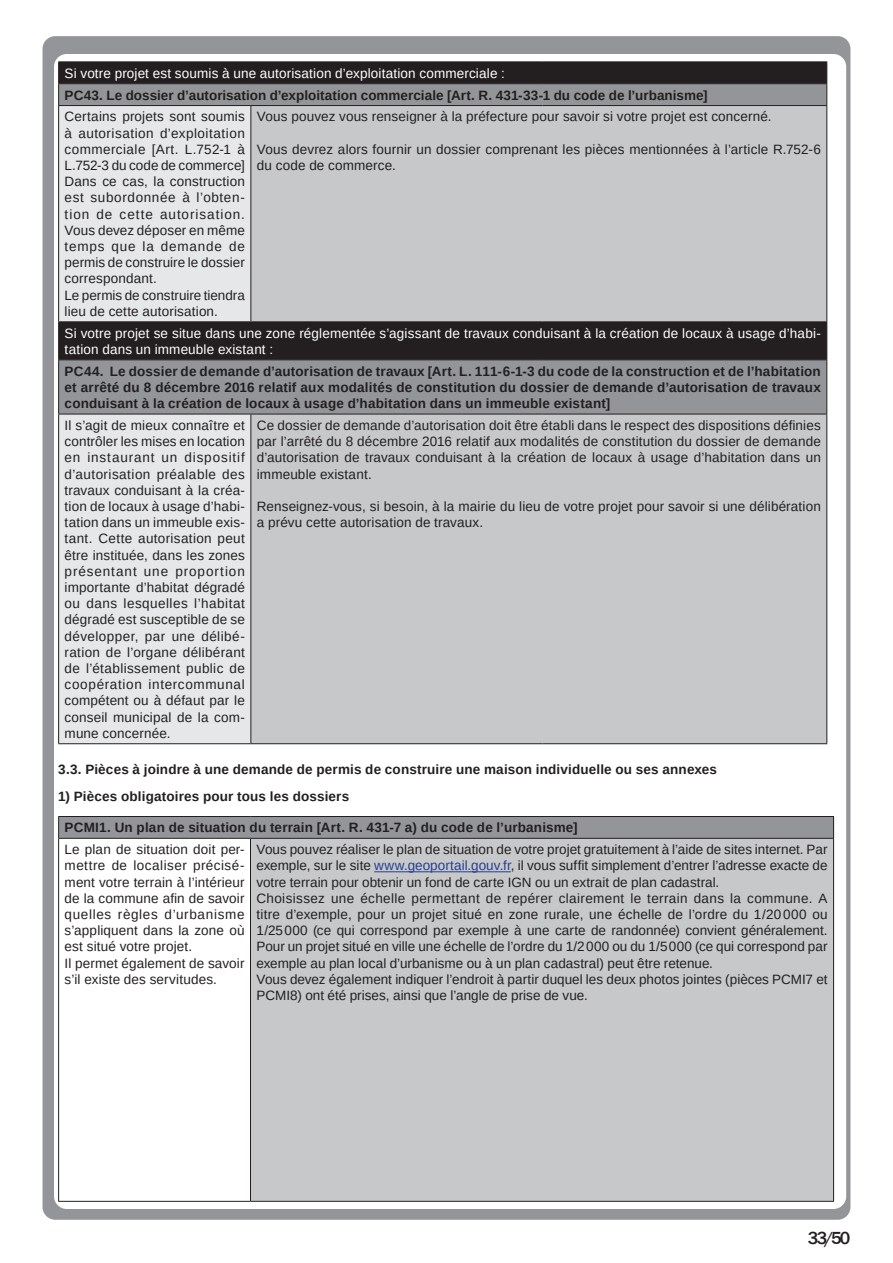
<style>
.page{position:relative;width:893px;height:1263px;background:#fff}
.page>*{position:absolute;margin:0;border:0;box-sizing:border-box;transform-origin:0 0}
.t1{font:500 18px "Franklin Gothic";color:#231f20}
.texte{font:13.5px/16.2px "Liberation Sans";letter-spacing:.01em;color:#231f20;text-align:justify}
.texte-2{font:700 13.5px/16.2px "Liberation Sans";letter-spacing:.015em;color:#231f20;text-align:justify}
.texte-3{font:13.5px/16.2px "Liberation Sans";letter-spacing:.01em;color:#fff}
.titre_2{font:700 13.5px "Liberation Sans";letter-spacing:.005em;color:#231f20}
.t2{font:700 13.5px "Liberation Sans";letter-spacing:.01em;color:#231f20}
.s1{color:#253f8e}
</style>
<div class="page">
<div style="left:43px;top:36px;width:807px;height:1184px;background:#939598;border-radius:13px"></div>
<div style="left:54px;top:54px;width:792px;height:1155px;background:#fff;border-radius:13px"></div>
<div style="left:59px;top:63px;width:767px;height:20px;background:#231f20"></div>
<div style="left:59px;top:84px;width:767px;height:21px;background:#939598"></div>
<svg style="left:59px;top:106px;width:192px;height:637px;background:#d3d3d5"></svg>
<svg style="left:251px;top:106px;width:575px;height:637px;background:#b8b9bb"></svg>
<svg style="left:826px;top:63px;width:1px;height:42px"></svg>
<hr style="left:826px;top:106px;width:1px;height:215px;background:#231f20">
<hr style="left:826px;top:322px;width:1px;height:37px;background:#231f20">
<hr style="left:826px;top:360px;width:1px;height:54px;background:#231f20">
<hr style="left:826px;top:414px;width:1px;height:329px;background:#231f20">
<hr style="left:251px;top:105px;width:291px;height:1px;background:#231f20">
<hr style="left:542px;top:105px;width:285px;height:1px;background:#231f20">
<hr style="left:251px;top:321px;width:291px;height:1px;background:#231f20">
<hr style="left:542px;top:321px;width:285px;height:1px;background:#231f20">
<hr style="left:251px;top:414px;width:291px;height:1px;background:#231f20">
<hr style="left:542px;top:414px;width:285px;height:1px;background:#231f20">
<hr style="left:251px;top:743px;width:291px;height:1px;background:#231f20">
<hr style="left:542px;top:743px;width:285px;height:1px;background:#231f20">
<hr style="left:58px;top:62px;width:193px;height:1px;background:#231f20">
<hr style="left:251px;top:62px;width:291px;height:1px;background:#231f20">
<hr style="left:542px;top:62px;width:285px;height:1px;background:#231f20">
<hr style="left:58px;top:83px;width:193px;height:1px;background:#231f20">
<hr style="left:251px;top:83px;width:291px;height:1px;background:#231f20">
<hr style="left:542px;top:83px;width:285px;height:1px;background:#231f20">
<hr style="left:58px;top:105px;width:193px;height:1px;background:#231f20">
<hr style="left:58px;top:321px;width:193px;height:1px;background:#231f20">
<hr style="left:58px;top:359px;width:193px;height:1px;background:#231f20">
<hr style="left:251px;top:359px;width:291px;height:1px;background:#231f20">
<hr style="left:542px;top:359px;width:285px;height:1px;background:#231f20">
<hr style="left:58px;top:414px;width:193px;height:1px;background:#231f20">
<hr style="left:58px;top:743px;width:193px;height:1px;background:#231f20">
<svg style="left:58px;top:62px;width:1px;height:43px"></svg>
<hr style="left:58px;top:106px;width:1px;height:215px;background:#231f20">
<hr style="left:250px;top:106px;width:1px;height:215px;background:#231f20">
<hr style="left:58px;top:322px;width:1px;height:37px;background:#231f20">
<hr style="left:58px;top:360px;width:1px;height:54px;background:#231f20">
<hr style="left:58px;top:414px;width:1px;height:329px;background:#231f20">
<hr style="left:250px;top:414px;width:1px;height:329px;background:#231f20">
<div style="left:59px;top:816px;width:775px;height:22px;background:#939598"></div>
<div style="left:250px;top:838px;width:584px;height:363px;background:#c7c8ca"></div>
<hr style="left:58px;top:839px;width:1px;height:362px;background:#231f20">
<hr style="left:250px;top:838px;width:584px;height:1px;background:#231f20">
<hr style="left:250px;top:839px;width:1px;height:362px;background:#231f20">
<hr style="left:833px;top:839px;width:1px;height:362px;background:#231f20">
<hr style="left:58px;top:1201px;width:192px;height:1px;background:#231f20">
<hr style="left:250px;top:1201px;width:584px;height:1px;background:#231f20">
<hr style="left:58px;top:816px;width:192px;height:1px;background:#231f20">
<svg style="left:58px;top:817px;width:1px;height:21px"></svg>
<hr style="left:250px;top:816px;width:584px;height:1px;background:#231f20">
<svg style="left:833px;top:817px;width:1px;height:21px"></svg>
<hr style="left:58px;top:838px;width:192px;height:1px;background:#231f20">
<hr style="left:374px;top:871px;width:137px;height:1px;background:#253f8e">
<p class="texte-3" style="left:65px;top:65px;width:442px">Si votre projet est soumis à une autorisation d’exploitation commerciale :</p>
<p class="titre_2" style="left:65px;top:86px;width:644px">PC43. Le dossier d’autorisation d’exploitation commerciale [Art. R. 431-33-1 du code de l’urbanisme]</p>
<p class="texte" style="left:65px;top:109px;width:182px">Certains projets sont soumis à autorisation d’exploitation commerciale [Art. L.752-1 à L.752-3 du code de commerce] Dans ce cas, la construction est subordonnée à l’obten&shy;tion de cette autorisation.<br>Vous devez déposer en même temps que la demande de permis de construire le dossier correspondant.</p>
<p class="texte" style="left:65px;top:287px;width:182px">Le permis de construire tiendra lieu de cette autorisation.</p>
<p class="texte" style="left:257px;top:109px;width:516px">Vous pouvez vous renseigner à la préfecture pour savoir si votre projet est concerné.</p>
<p class="texte" style="left:257px;top:141px;width:565px">Vous devrez alors fournir un dossier comprenant les pièces mentionnées à l’article R.752-6 du code de commerce.</p>
<p class="texte-3" style="left:65px;top:325px;width:758px">Si votre projet se situe dans une zone réglementée s’agissant de travaux conduisant à la création de locaux à usage d’habi&shy;tation dans un immeuble existant :</p>
<p class="texte-2" style="left:65px;top:363px;width:758px">PC44. Le dossier de demande d’autorisation de travaux [Art. L. 111-6-1-3 du code de la construction et de l’habitation et arrêté du 8 décembre 2016 relatif aux modalités de constitution du dossier de demande d’autorisation de travaux conduisant à la création de locaux à usage d’habitation dans un immeuble existant]</p>
<p class="texte" style="left:65px;top:417px;width:182px">Il s’agit de mieux connaître et contrôler les mises en location en instaurant un dispositif d’autorisation préalable des travaux conduisant à la créa&shy;tion de locaux à usage d’habi&shy;tation dans un immeuble exis&shy;tant. Cette autorisation peut être instituée, dans les zones présentant une proportion importante d’habitat dégradé ou dans lesquelles l’habitat dégradé est susceptible de se développer, par une délibé&shy;ration de l’organe délibérant de l’établissement public de coopération intercommunal compétent ou à défaut par le conseil municipal de la com&shy;mune concernée.</p>
<p class="texte" style="left:257px;top:417px;width:565px">Ce dossier de demande d’autorisation doit être établi dans le respect des dispositions définies par l’arrêté du 8 décembre 2016 relatif aux modalités de constitution du dossier de demande d’autorisation de travaux conduisant à la création de locaux à usage d’habitation dans un immeuble existant.</p>
<p class="texte" style="left:257px;top:498px;width:565px">Renseignez-vous, si besoin, à la mairie du lieu de votre projet pour savoir si une délibération a prévu cette autorisation de travaux.</p>
<p class="t2" style="left:58px;top:760px;width:660px">3.3. Pièces à joindre à une demande de permis de construire une maison individuelle ou ses annexes</p>
<p class="t2" style="left:58px;top:787px;width:292px">1) Pièces obligatoires pour tous les dossiers</p>
<p class="titre_2" style="left:65px;top:818px;width:514px">PCMI1. Un plan de situation du terrain [Art. R. 431-7 a) du code de l’urbanisme]</p>
<p class="texte" style="left:65px;top:841px;width:181px">Le plan de situation doit per&shy;mettre de localiser précisé&shy;ment votre terrain à l’intérieur de la commune afin de savoir quelles règles d’urbanisme s’appliquent dans la zone où est situé votre projet.</p>
<p class="texte" style="left:65px;top:955px;width:181px">Il permet également de savoir s’il existe des servitudes.</p>
<p class="texte" style="left:256px;top:841px;width:573px">Vous pouvez réaliser le plan de situation de votre projet gratuitement à l’aide de sites internet. Par exemple, sur le site <span class="s1">www.geoportail.gouv.fr</span>, il vous suffit simplement d’entrer l’adresse exacte de votre terrain pour obtenir un fond de carte IGN ou un extrait de plan cadastral.</p>
<p class="texte" style="left:256px;top:890px;width:573px">Choisissez une échelle permettant de repérer clairement le terrain dans la commune. A titre d’exemple, pour un projet situé en zone rurale, une échelle de l’ordre du 1/20000 ou 1/25000 (ce qui correspond par exemple à une carte de randonnée) convient généralement.<br>Pour un projet situé en ville une échelle de l’ordre du 1/2000 ou du 1/5000 (ce qui correspond par exemple au plan local d’urbanisme ou à un plan cadastral) peut être retenue.</p>
<p class="texte" style="left:256px;top:971px;width:573px">Vous devez également indiquer l’endroit à partir duquel les deux photos jointes (pièces PCMI7 et<br>PCMI8) ont été prises, ainsi que l’angle de prise de vue.</p>
<p class="t1" style="left:808px;top:1226px;width:44px">33/50</p>
</div>
